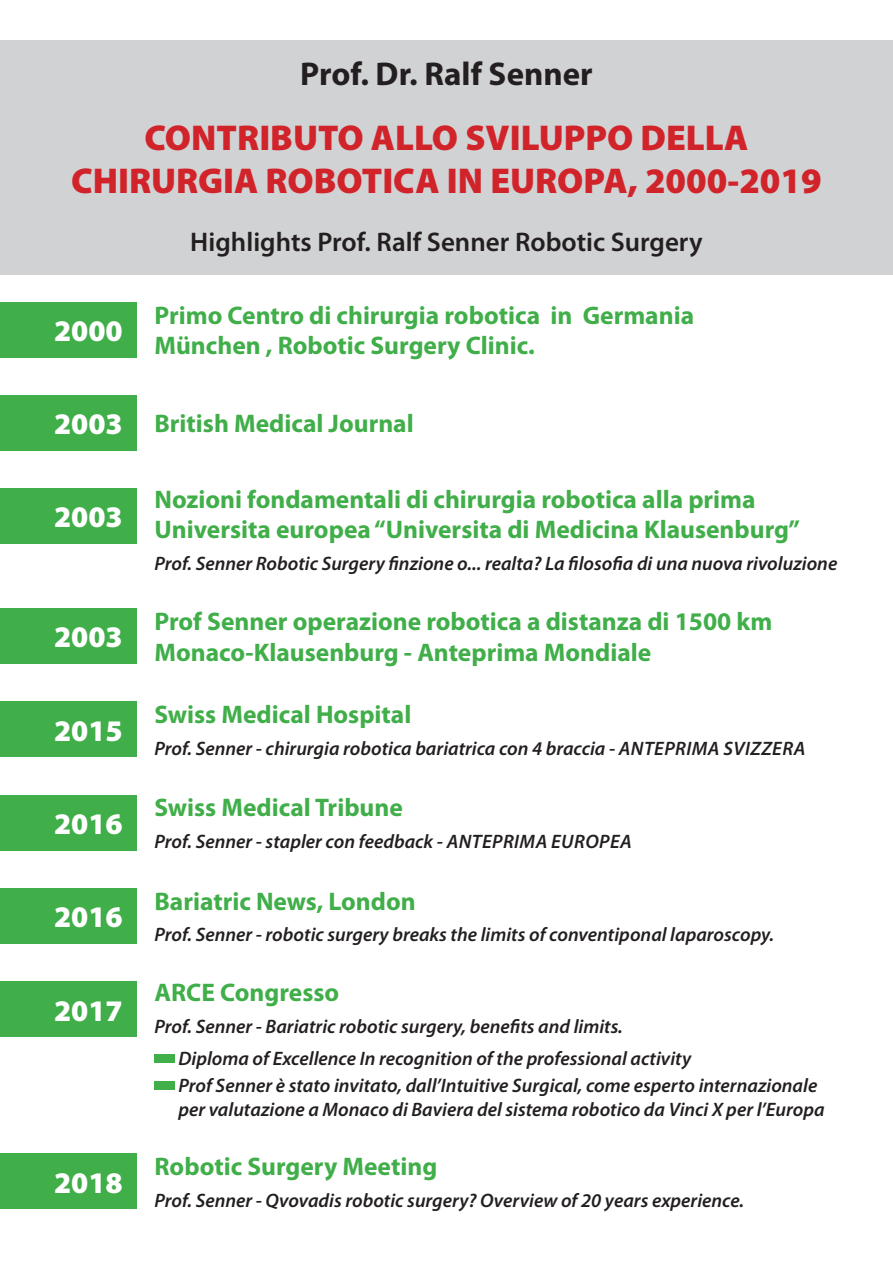
<style>
.page{position:relative;width:893px;height:1263px;background:#fff}
.page>*{position:absolute;margin:0;border:0;box-sizing:border-box;transform-origin:0 0}
.t1{font:900 36px "Myriad Pro";color:#d1232a}
.t2{font:700 33px "Myriad Pro";color:#231f20}
.t3{font:900 30px "Myriad Pro";color:#fff}
.t4{font:600 27px "Myriad Pro";color:#231f20}
.t5{font:700 25.5px "Myriad Pro";color:#40ae49}
.t6{font:italic 600 19.5px/23.4px "Myriad Pro";color:#231f20}
</style>
<div class="page">
<div style="left:0;top:40px;width:893px;height:235px;background:#d1d2d4"></div>
<div style="left:0;top:302px;width:136px;height:55px;background:#40ae49"></div>
<div style="left:0;top:395px;width:136px;height:55px;background:#40ae49"></div>
<div style="left:0;top:489px;width:136px;height:55px;background:#40ae49"></div>
<div style="left:0;top:702px;width:136px;height:55px;background:#40ae49"></div>
<div style="left:0;top:795px;width:136px;height:55px;background:#40ae49"></div>
<div style="left:0;top:888px;width:136px;height:55px;background:#40ae49"></div>
<div style="left:0;top:982px;width:136px;height:55px;background:#40ae49"></div>
<div style="left:154px;top:1054px;width:21px;height:8px;background:#40ae49"></div>
<div style="left:154px;top:1081px;width:21px;height:9px;background:#40ae49"></div>
<div style="left:0;top:1154px;width:136px;height:55px;background:#40ae49"></div>
<div style="left:0;top:608px;width:136px;height:55px;background:#40ae49"></div>
<p class="t2" style="left:300px;top:53px;width:294px">Prof. Dr. Ralf Senner</p>
<p class="t1" style="left:144px;top:113px;width:606px">CONTRIBUTO ALLO SVILUPPO DELLA</p>
<p class="t1" style="left:71px;top:157px;width:752px">CHIRURGIA ROBOTICA IN EUROPA, 2000-2019</p>
<p class="t4" style="left:190px;top:224px;width:514px">Highlights Prof. Ralf Senner Robotic Surgery</p>
<p class="t3" style="left:54px;top:311px;width:70px">2000</p>
<p class="t5" style="left:154px;top:299px;width:541px">Primo Centro di chirurgia robotica in Germania</p>
<p class="t5" style="left:154px;top:329px;width:382px">München , Robotic Surgery Clinic.</p>
<p class="t3" style="left:54px;top:404px;width:70px">2003</p>
<p class="t5" style="left:154px;top:407px;width:261px">British Medical Journal</p>
<p class="t3" style="left:54px;top:497px;width:70px">2003</p>
<p class="t3" style="left:54px;top:617px;width:70px">2003</p>
<p class="t3" style="left:54px;top:710px;width:70px">2015</p>
<p class="t3" style="left:54px;top:804px;width:70px">2016</p>
<p class="t3" style="left:54px;top:897px;width:70px">2016</p>
<p class="t3" style="left:54px;top:990px;width:70px">2017</p>
<p class="t3" style="left:54px;top:1162px;width:70px">2018</p>
<p class="t5" style="left:154px;top:482px;width:603px">Nozioni fondamentali di chirurgia robotica alla prima</p>
<p class="t5" style="left:154px;top:513px;width:647px">Universita europea “Universita di Medicina Klausenburg”</p>
<p class="t6" style="left:154px;top:551px;width:684px">Prof. Senner Robotic Surgery finzione o... realta? La filosofia di una nuova rivoluzione</p>
<p class="t5" style="left:154px;top:605px;width:619px">Prof Senner operazione robotica a distanza di 1500 km</p>
<p class="t5" style="left:154px;top:636px;width:498px">Monaco-Klausenburg - Anteprima Mondiale</p>
<p class="t5" style="left:154px;top:698px;width:258px">Swiss Medical Hospital</p>
<p class="t6" style="left:154px;top:736px;width:652px">Prof. Senner - chirurgia robotica bariatrica con 4 braccia - ANTEPRIMA SVIZZERA</p>
<p class="t5" style="left:154px;top:791px;width:250px">Swiss Medical Tribune</p>
<p class="t6" style="left:154px;top:829px;width:479px">Prof. Senner - stapler con feedback - ANTEPRIMA EUROPEA</p>
<p class="t5" style="left:154px;top:884px;width:263px">Bariatric News, London</p>
<p class="t6" style="left:154px;top:923px;width:621px">Prof. Senner - robotic surgery breaks the limits of conventiponal laparoscopy.</p>
<p class="t5" style="left:154px;top:975px;width:186px">ARCE Congresso</p>
<p class="t6" style="left:154px;top:1014px;width:470px">Prof. Senner - Bariatric robotic surgery, benefits and limits.</p>
<p class="t6" style="left:178px;top:1046px;width:514px">Diploma of Excellence In recognition of the professional activity</p>
<p class="t6" style="left:178px;top:1073px;width:648px">Prof Senner è stato invitato, dall’Intuitive Surgical, come esperto internazionale per valutazione a Monaco di Baviera del sistema robotico da Vinci X per l’Europa</p>
<p class="t5" style="left:154px;top:1150px;width:284px">Robotic Surgery Meeting</p>
<p class="t6" style="left:154px;top:1188px;width:591px">Prof. Senner - Qvovadis robotic surgery? Overview of 20 years experience.</p>
</div>
